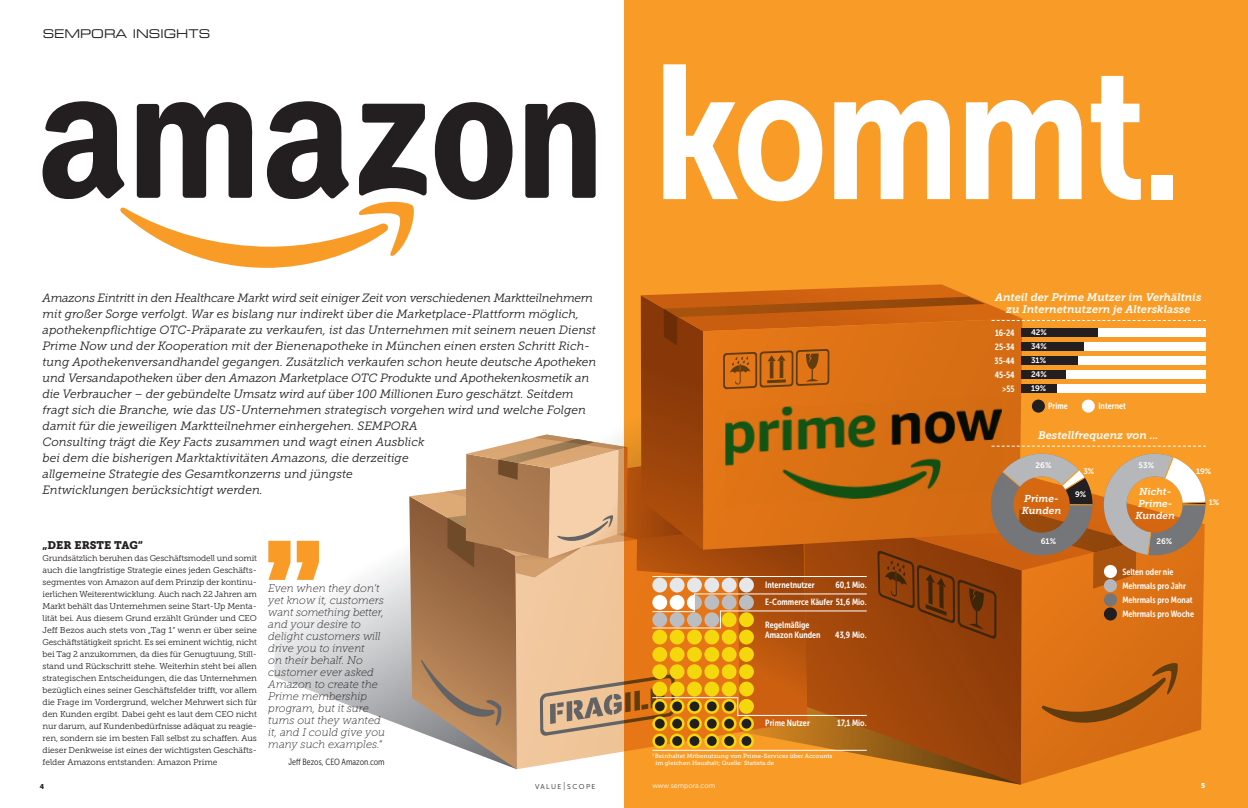
<style>
.page{position:relative;width:1248px;height:808px;background:#fff}
.page>*{position:absolute;margin:0;border:0;box-sizing:border-box;transform-origin:0 0}
.t1{font:189.8px "Museo Sans Cond 700";letter-spacing:-.02em;color:#fff}
.t2{font:italic 12px/16px "Museo Slab 300";letter-spacing:-.005em;color:#231f20}
.t3{font:expanded 12px "Square 721 BT";color:#231f20}
.t4{font:italic 11px/12px "Museo Slab 100";color:#231f20}
.t5{font:italic 11px/12px "Museo Slab 700";color:#fff;text-align:center}
.t6{font:11px "Museo Slab 900";color:#231f20}
.t7{font:italic 10px/12px "Museo Slab 700";letter-spacing:-.005em;color:#fff}
.t8{font:9px/14px "Museo Sans Cond 700";color:#fff;text-align:right}
.t9{font:9px "Museo Sans Cond 300";color:#231f20}
.t10{font:8.5px/12px "Museo Slab 300";letter-spacing:-.01em;color:#231f20;text-align:justify}
.t11{font:8px/14px "Museo Sans 700";color:#fff;text-align:justify}
.t12{font:7px "Museo Sans 300";color:#fff}
.t13{font:7px "Museo Sans 300";letter-spacing:.2em;color:#231f20}
.t14{font:7px "Museo Slab 900";color:#231f20}
.t15{font:7px "Museo Slab 900";color:#fff}
.t16{font:6px/7px "Museo Slab 500";color:#fff}
.s1{font-family:"Museo Sans 100";font-size:9px}
</style>
<div class="page">
<svg style="left:274px;top:540px;width:135px;height:188px"></svg>
<div style="left:624px;top:0;width:623px;height:808px;background:#f89c27"></div>
<svg style="left:435px;top:102px;width:77px;height:98px"></svg>
<svg style="left:525px;top:102px;width:70px;height:96px"></svg>
<svg style="left:43px;top:101px;width:383px;height:167px"></svg>
<svg style="left:268px;top:541px;width:51px;height:39px"></svg>
<svg style="left:409px;top:284px;width:796px;height:501px"></svg>
<img style="left:725px;top:395px;width:277px;height:111px">
<p class="t3" style="left:43px;top:26px;width:169px">SEMPORA INSIGHTS</p>
<p class="t2" style="left:43px;top:290px;width:555px">Amazons Eintritt in den Healthcare Markt wird seit einiger Zeit von verschiedenen Marktteilnehmern mit großer Sorge verfolgt. War es bislang nur indirekt über die Marketplace-Plattform möglich, apothekenpflichtige OTC-Präparate zu verkaufen, ist das Unternehmen mit seinem neuen Dienst Prime Now und der Kooperation mit der Bienenapotheke in München einen ersten Schritt Rich&shy;tung Apothekenversandhandel gegangen. Zusätzlich verkaufen schon heute deutsche Apotheken und Versandapotheken über den Amazon Marketplace OTC Produkte und Apothekenkosmetik an die Verbraucher – der gebündelte Umsatz wird auf über 100 Millionen Euro geschätzt. Seitdem fragt sich die Branche, wie das US-Unternehmen strategisch vorgehen wird und welche Folgen damit für die jeweiligen Marktteilnehmer einhergehen. SEMPORA<br>Consulting trägt die Key Facts zusammen und wagt einen Ausblick<br>bei dem die bisherigen Marktaktivitäten Amazons, die derzeitige<br>allgemeine Strategie des Gesamtkonzerns und jüngste<br>Entwicklungen berücksichtigt werden.</p>
<p class="t6" style="left:43px;top:538px;width:102px">„DER ERSTE TAG“</p>
<p class="t10" style="left:43px;top:552px;width:216px">Grundsätzlich beruhen das Geschäftsmodell und somit auch die langfristige Strategie eines jeden Geschäfts&shy;segmentes von Amazon auf dem Prinzip der kontinu&shy;ierlichen Weiterentwicklung. Auch nach 22 Jahren am Markt behält das Unternehmen seine Start-Up Menta&shy;lität bei. Aus diesem Grund erzählt Gründer und CEO Jeff Bezos auch stets von „Tag 1“ wenn er über seine Geschäftstätigkeit spricht. Es sei eminent wichtig, nicht bei Tag 2 anzukommen, da dies für Genugtuung, Still&shy;stand und Rückschritt stehe. Weiterhin steht bei allen strategischen Entscheidungen, die das Unternehmen bezüglich eines seiner Geschäftsfelder trifft, vor allem die Frage im Vordergrund, welcher Mehrwert sich für den Kunden ergibt. Dabei geht es laut dem CEO nicht nur darum, auf Kundenbedürfnisse adäquat zu reagie&shy;ren, sondern sie im besten Fall selbst zu schaffen. Aus dieser Denkweise ist eines der wichtigsten Geschäfts&shy;felder Amazons entstanden: Amazon Prime</p>
<p class="t4" style="left:268px;top:583px;width:118px">Even when they don’t yet know it, customers want something better, and your desire to delight customers will drive you to invent<br>on their behalf. No customer ever asked<br>Amazon to create the<br>Prime membership program, but it sure turns out they wanted it, and I could give you many such examples.“</p>
<p class="t9" style="left:288px;top:757px;width:98px">Jeff Bezos, CEO Amazon.com</p>
<h1 class="t1" style="left:653px;top:28px;width:531px">kommt.</h1>
<p class="t5" style="left:995px;top:291px;width:208px">Anteil der Prime Mutzer im Verhältnis zu Internetnutzern je Altersklasse</p>
<p class="t8" style="left:994px;top:326px;width:22px">16-24<br>25-34<br>35-44<br>45-54 &gt;55</p>
<p class="t11" style="left:1030px;top:326px;width:17px">42% 34% 31% 24% 19%</p>
<p class="t8" style="left:1047px;top:399px;width:21px">Prime</p>
<p class="t8" style="left:1098px;top:399px;width:29px">Internet</p>
<p class="t5" style="left:1038px;top:429px;width:122px">Bestellfrequenz von ...</p>
<p class="t11" style="left:1035px;top:458px;width:17px">26%</p>
<p class="t11" style="left:1138px;top:458px;width:17px">53%</p>
<p class="t11" style="left:1083px;top:464px;width:12px">3%</p>
<p class="t11" style="left:1195px;top:464px;width:17px">19%</p>
<p class="t11" style="left:1208px;top:495px;width:12px">1%</p>
<p class="t7" style="left:1021px;top:492px;width:41px">Prime-<br>Kunden</p>
<p class="t7" style="left:1135px;top:486px;width:41px;text-align:center">Nicht-<br>Prime-<br>Kunden</p>
<p class="t11" style="left:1074px;top:487px;width:13px">9%</p>
<p class="t8" style="left:765px;top:576px;width:103px;line-height:17px">60,1 Mio.<br>E-Commerce Käufer 51,6 Mio.</p>
<p class="t8" style="left:765px;top:620px;width:57px;line-height:10px;text-align:left">Regelmäßige<br>Amazon Kunden</p>
<p class="t8" style="left:835px;top:628px;width:33px">43,9 Mio.</p>
<p class="t8" style="left:765px;top:578px;width:51px">Internetnutzer</p>
<p class="t8" style="left:765px;top:716px;width:46px">Prime Nutzer</p>
<p class="t8" style="left:837px;top:716px;width:31px">17,1 Mio.</p>
<p class="t16" style="left:655px;top:752px;width:179px;text-indent:-3px"><sup>1</sup> Beinhaltet Mitbenutzung von Prime-Services über Accounts im gleichen Haushalt; Quelle: Statista.de</p>
<p class="t11" style="left:1040px;top:535px;width:17px">61%</p>
<p class="t11" style="left:1156px;top:535px;width:17px">26%</p>
<p class="t8" style="left:1122px;top:565px;width:73px;text-align:left">Selten oder nie<br>Mehrmals pro Jahr<br>Mehrmals pro Monat<br>Mehrmals pro Woche</p>
<p class="t14" style="left:40px;top:783px;width:6px">4</p>
<p class="t13" style="left:535px;top:783px;width:62px">VALUE<span class="s1">|</span>SCOPE</p>
<p class="t12" style="left:652px;top:781px;width:64px">www.sempora.com</p>
<p class="t15" style="left:1201px;top:781px;width:6px">5</p>
</div>
